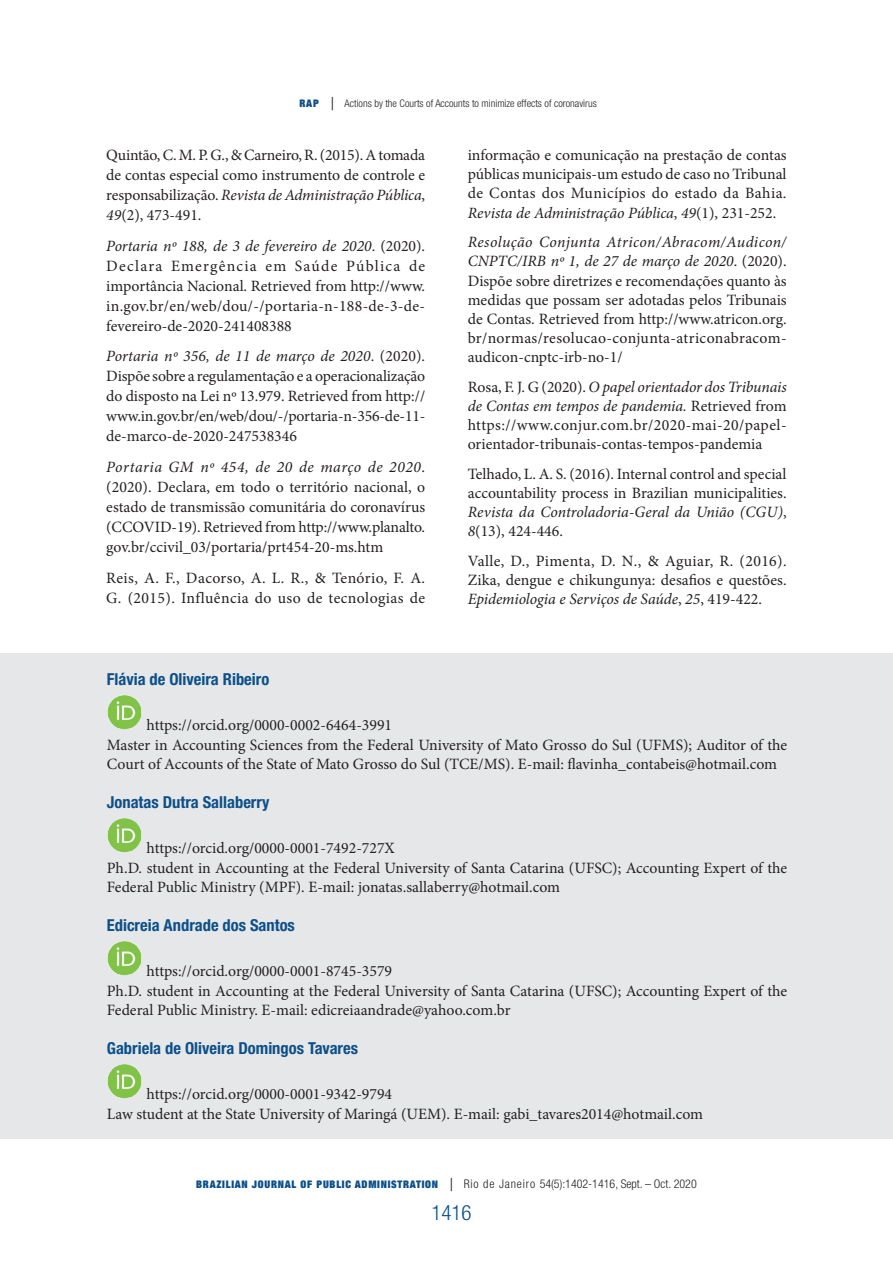
<style>
.page{position:relative;width:893px;height:1263px;background:#fff}
.page>*{position:absolute;margin:0;border:0;box-sizing:border-box;transform-origin:0 0}
.t1{font:300 condensed 21px "Helvetica Neue LT Std";color:#0c4f89}
.AUTOR{font:700 condensed 16.5px "Helvetica Neue LT Std";color:#0c4f89}
.BIBLIOGRAFIA{font:15.75px/19px "Minion Pro";color:#231f20;text-align:justify}
.autores_final_1{font:15.75px/19.5px "Minion Pro";color:#231f20}
.BIBLIOGRAFIA-2{font:15.75px/20px "Minion Pro";letter-spacing:.025em;color:#231f20}
.t2{font:300 condensed 12px "Helvetica Neue LT Std";color:#231f20}
.t3{font:300 condensed 10.5px "Helvetica Neue LT Std";color:#231f20}
.s1{font-family:"Helvetica Neue";font-weight:900;font-stretch:expanded;color:#0c4f89}
.s2{font-size:18px}
.s3{font-style:italic}
.s4{font-family:"Helvetica Neue";font-weight:900;font-stretch:expanded;font-size:10.5px;color:#0c4f89}
</style>
<div class="page">
<div style="left:0;top:653px;width:893px;height:485px;background:#e6e7e9"></div>
<img style="left:107px;top:695px;width:35px;height:35px">
<img style="left:107px;top:818px;width:35px;height:35px">
<img style="left:107px;top:941px;width:35px;height:35px">
<img style="left:107px;top:1064px;width:35px;height:35px">
<p class="t3" style="left:299px;top:98px;width:299px"><span class="s1">RAP</span> <span class="s2">|</span> Actions by the Courts of Accounts to minimize effects of coronavirus</p>
<p class="BIBLIOGRAFIA" style="left:106px;top:145px;width:320px;line-height:20px">Quintão, C. M. P. G., &amp; Carneiro, R. (2015). A tomada de contas especial como instrumento de controle e responsabilização. <span class="s3">Revista de Administração Pública</span>, <span class="s3">49</span>(2), 473-491.</p>
<p class="BIBLIOGRAFIA" style="left:106px;top:236px;width:320px;line-height:20px"><span class="s3">Portaria nº 188, de 3 de fevereiro de 2020</span>. (2020).<br>Declara Emergência em Saúde Pública de importância Nacional. Retrieved from http://www. in.gov.br/en/web/dou/-/portaria-n-188-de-3-de&shy;fevereiro-de-2020-241408388</p>
<p class="BIBLIOGRAFIA" style="left:106px;top:347px;width:321px;line-height:20px"><span class="s3">Portaria nº 356, de 11 de março de 2020</span>. (2020).<br>Dispõe sobre a regulamentação e a operacionalização do disposto na Lei nº 13.979. Retrieved from http:// www.in.gov.br/en/web/dou/-/portaria-n-356-de-11- de-marco-de-2020-247538346</p>
<p class="BIBLIOGRAFIA" style="left:106px;top:457px;width:321px;line-height:20px"><span class="s3">Portaria GM nº 454, de 20 de março de 2020</span>. (2020). Declara, em todo o território nacional, o estado de transmissão comunitária do coronavírus (CCOVID-19). Retrieved from http://www.planalto. gov.br/ccivil_03/portaria/prt454-20-ms.htm</p>
<p class="BIBLIOGRAFIA-2" style="left:106px;top:568px;width:320px">Reis, A. F., Dacorso, A. L. R., &amp; Tenório, F. A.<br>G. (2015). Influência do uso de tecnologias de</p>
<p class="BIBLIOGRAFIA" style="left:468px;top:146px;width:320px">informação e comunicação na prestação de contas públicas municipais-um estudo de caso no Tribunal de Contas dos Municípios do estado da Bahia.<br><span class="s3">Revista de Administração Pública</span>, <span class="s3">49</span>(1), 231-252.</p>
<p class="BIBLIOGRAFIA" style="left:468px;top:233px;width:320px"><span class="s3">Resolução Conjunta Atricon/Abracom/Audicon/ CNPTC/IRB nº 1, de 27 de março de 2020</span>. (2020).<br>Dispõe sobre diretrizes e recomendações quanto às medidas que possam ser adotadas pelos Tribunais de Contas. Retrieved from http://www.atricon.org. br/normas/resolucao-conjunta-atriconabracom&shy;audicon-cnptc-irb-no-1/</p>
<p class="BIBLIOGRAFIA" style="left:468px;top:377px;width:320px">Rosa, F. J. G (2020). <span class="s3">O papel orientador dos Tribunais de Contas em tempos de pandemia.</span> Retrieved from https://www.conjur.com.br/2020-mai-20/papel&shy;orientador-tribunais-contas-tempos-pandemia</p>
<p class="BIBLIOGRAFIA" style="left:468px;top:464px;width:320px">Telhado, L. A. S. (2016). Internal control and special accountability process in Brazilian municipalities.<br><span class="s3">Revista da Controladoria-Geral da União (CGU)</span>, <span class="s3">8</span>(13), 424-446.</p>
<p class="BIBLIOGRAFIA" style="left:468px;top:551px;width:320px">Valle, D., Pimenta, D. N., &amp; Aguiar, R. (2016).<br>Zika, dengue e chikungunya: desafios e questões.<br><span class="s3">Epidemiologia e Serviços de Saúde</span>, <span class="s3">25</span>, 419-422.</p>
<p class="AUTOR" style="left:107px;top:669px;width:164px">Flávia de Oliveira Ribeiro</p>
<p class="autores_final_1" style="left:147px;top:716px;width:247px">https://orcid.org/0000-0002-6464-3991</p>
<p class="autores_final_1" style="left:107px;top:735px;width:682px">Master in Accounting Sciences from the Federal University of Mato Grosso do Sul (UFMS); Auditor of the<br>Court of Accounts of the State of Mato Grosso do Sul (TCE/MS). E-mail: flavinha_contabeis@hotmail.com</p>
<p class="AUTOR" style="left:107px;top:792px;width:164px">Jonatas Dutra Sallaberry</p>
<p class="autores_final_1" style="left:147px;top:839px;width:250px">https://orcid.org/0000-0001-7492-727X</p>
<p class="autores_final_1" style="left:107px;top:858px;width:682px">Ph.D. student in Accounting at the Federal University of Santa Catarina (UFSC); Accounting Expert of the<br>Federal Public Ministry (MPF). E-mail: jonatas.sallaberry@hotmail.com</p>
<p class="AUTOR" style="left:107px;top:915px;width:190px">Edicreia Andrade dos Santos</p>
<p class="autores_final_1" style="left:147px;top:962px;width:247px">https://orcid.org/0000-0001-8745-3579</p>
<p class="autores_final_1" style="left:107px;top:981px;width:682px">Ph.D. student in Accounting at the Federal University of Santa Catarina (UFSC); Accounting Expert of the<br>Federal Public Ministry. E-mail: edicreiaandrade@yahoo.com.br</p>
<p class="AUTOR" style="left:107px;top:1038px;width:253px">Gabriela de Oliveira Domingos Tavares</p>
<p class="autores_final_1" style="left:147px;top:1085px;width:247px">https://orcid.org/0000-0001-9342-9794</p>
<p class="autores_final_1" style="left:107px;top:1104px;width:598px">Law student at the State University of Maringá (UEM). E-mail: gabi_tavares2014@hotmail.com</p>
<p class="t2" style="left:196px;top:1176px;width:502px"><span class="s4">BRAZILIAN JOURNAL OF PUBLIC ADMINISTRATION</span> <span class="s2">|</span> Rio de Janeiro 54(5):1402-1416, Sept. – Oct. 2020</p>
<h1 class="t1" style="left:431px;top:1200px;width:42px">1416</h1>
</div>
